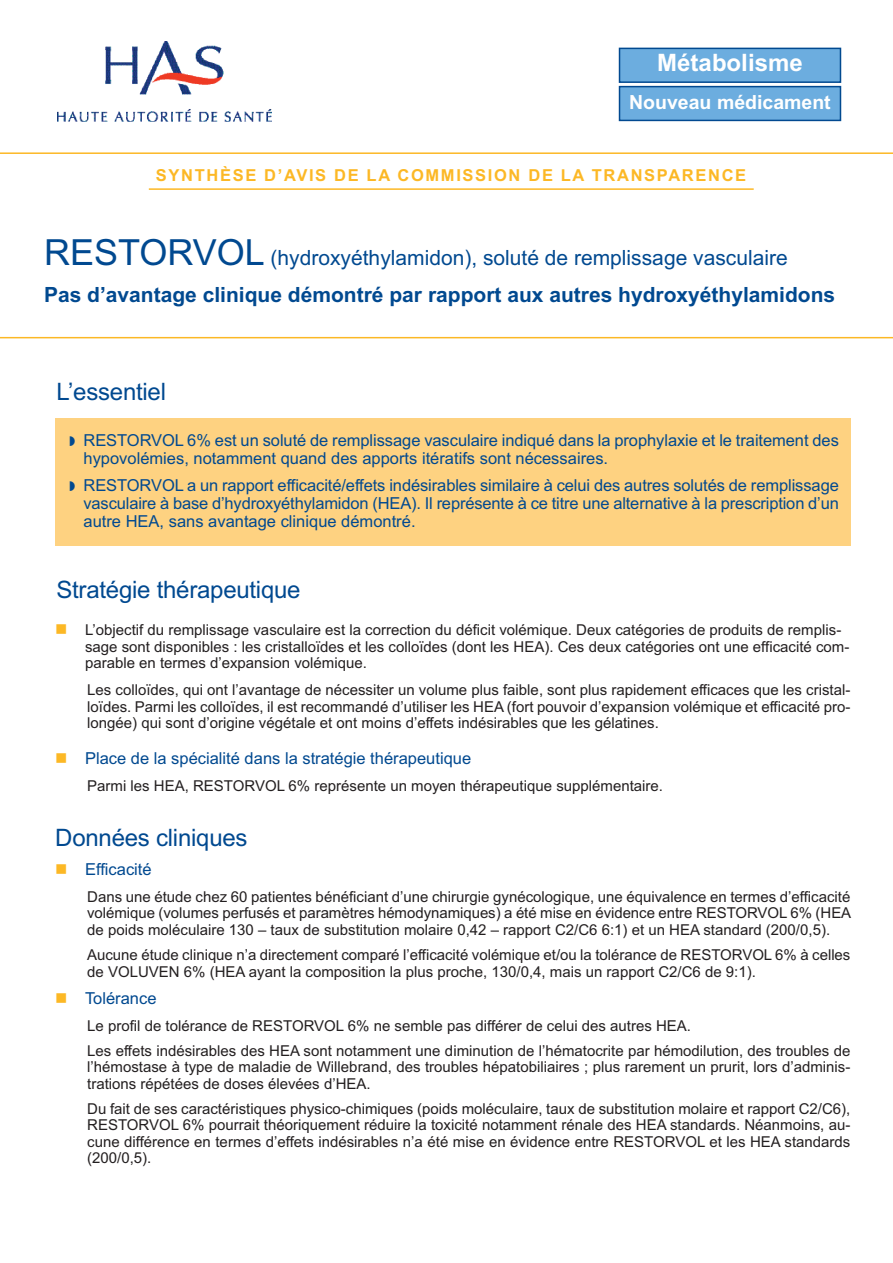
<style>
.page{position:relative;width:893px;height:1263px;background:#fff}
.page>*{position:absolute;margin:0;border:0;box-sizing:border-box;transform-origin:0 0}
.t1{font:24px "Arial";letter-spacing:-.01em;color:#014990}
.t2{font:700 24px "Arial";color:#fff}
.t3{font:700 21px/36.8px "Arial";color:#014990}
.t4{font:700 19.5px "Arial";color:#fff}
.t5{font:16.5px/18px "Arial";color:#014990}
.t6{font:700 16.5px "Arial";letter-spacing:.1em;color:#fcb825}
.t7{font:15px/16.5px "Arial";color:#231f20}
.s1{font-weight:400;font-size:36px}
.s2{font-weight:400}
</style>
<div class="page">
<hr style="left:0;top:337px;width:893px;height:1px;background:#fcb825">
<img style="left:57px;top:41px;width:214px;height:81px">
<hr style="left:0;top:152px;width:893px;height:2px;background:#fcb825">
<div style="left:56px;top:418px;width:795px;height:128px;background:#fed281"></div>
<hr style="left:149px;top:188px;width:605px;height:2px;background:#fcb825">
<div style="left:620px;top:87px;width:220px;height:33px;background:#6caddf"></div>
<div style="left:619px;top:86px;width:222px;height:35px;border:2px solid #014990"></div>
<div style="left:620px;top:49px;width:220px;height:32px;background:#6caddf"></div>
<div style="left:619px;top:48px;width:222px;height:35px;border:2px solid #014990"></div>
<h1 class="t2" style="left:657px;top:49px;width:147px">Métabolisme</h1>
<h3 class="t4" style="left:629px;top:90px;width:203px">Nouveau médicament</h3>
<p class="t6" style="left:156px;top:166px;width:592px">SYNTHÈSE D’AVIS DE LA COMMISSION DE LA TRANSPARENCE</p>
<h2 class="t3" style="left:44px;top:240px;width:793px"><span class="s1">RESTORVOL</span> <span class="s2">(hydroxyéthylamidon), soluté de remplissage vasculaire<br></span>Pas d’avantage clinique démontré par rapport aux autres hydroxyéthylamidons</h2>
<h1 class="t1" style="left:56px;top:378px;width:111px">L’essentiel</h1>
<p class="t5" style="left:84px;top:431px;width:757px">RESTORVOL 6% est un soluté de remplissage vasculaire indiqué dans la prophylaxie et le traitement des hypovolémies, notamment quand des apports itératifs sont nécessaires.</p>
<p class="t5" style="left:84px;top:476px;width:757px;text-align:justify">RESTORVOL a un rapport efficacité/effets indésirables similaire à celui des autres solutés de remplissage vasculaire à base d’hydroxyéthylamidon (HEA). Il représente à ce titre une alternative à la prescription d’un autre HEA, sans avantage clinique démontré.</p>
<h1 class="t1" style="left:56px;top:575px;width:246px">Stratégie thérapeutique</h1>
<p class="t7" style="left:85px;top:622px;width:766px">L’objectif du remplissage vasculaire est la correction du déficit volémique. Deux catégories de produits de remplis&shy;sage sont disponibles : les cristalloïdes et les colloïdes (dont les HEA). Ces deux catégories ont une efficacité com&shy;parable en termes d’expansion volémique.</p>
<p class="t7" style="left:87px;top:682px;width:765px;text-align:justify">Les colloïdes, qui ont l’avantage de nécessiter un volume plus faible, sont plus rapidement efficaces que les cristal&shy;loïdes. Parmi les colloïdes, il est recommandé d’utiliser les HEA (fort pouvoir d’expansion volémique et efficacité pro&shy;longée) qui sont d’origine végétale et ont moins d’effets indésirables que les gélatines.</p>
<p class="t5" style="left:85px;top:749px;width:388px">Place de la spécialité dans la stratégie thérapeutique</p>
<p class="t7" style="left:87px;top:778px;width:577px">Parmi les HEA, RESTORVOL 6% représente un moyen thérapeutique supplémentaire.</p>
<h1 class="t1" style="left:55px;top:823px;width:194px">Données cliniques</h1>
<p class="t5" style="left:85px;top:860px;width:68px">Efficacité</p>
<p class="t7" style="left:87px;top:888px;width:766px;text-align:justify">Dans une étude chez 60 patientes bénéficiant d’une chirurgie gynécologique, une équivalence en termes d’efficacité volémique (volumes perfusés et paramètres hémodynamiques) a été mise en évidence entre RESTORVOL 6% (HEA de poids moléculaire 130 – taux de substitution molaire 0,42 – rapport C2/C6 6:1) et un HEA standard (200/0,5).</p>
<p class="t7" style="left:87px;top:946px;width:765px">Aucune étude clinique n’a directement comparé l’efficacité volémique et/ou la tolérance de RESTORVOL 6% à celles de VOLUVEN 6% (HEA ayant la composition la plus proche, 130/0,4, mais un rapport C2/C6 de 9:1).</p>
<p class="t5" style="left:85px;top:989px;width:73px">Tolérance</p>
<p class="t7" style="left:87px;top:1013px;width:765px;line-height:25px">Le profil de tolérance de RESTORVOL 6% ne semble pas différer de celui des autres HEA.<br>Les effets indésirables des HEA sont notamment une diminution de l’hématocrite par hémodilution, des troubles de</p>
<p class="t7" style="left:87px;top:1059px;width:765px">l’hémostase à type de maladie de Willebrand, des troubles hépatobiliaires ; plus rarement un prurit, lors d’adminis&shy;trations répétées de doses élevées d’HEA.</p>
<p class="t7" style="left:87px;top:1100px;width:765px;text-align:justify">Du fait de ses caractéristiques physico-chimiques (poids moléculaire, taux de substitution molaire et rapport C2/C6), RESTORVOL 6% pourrait théoriquement réduire la toxicité notamment rénale des HEA standards. Néanmoins, au&shy;cune différence en termes d’effets indésirables n’a été mise en évidence entre RESTORVOL et les HEA standards (200/0,5).</p>
</div>
